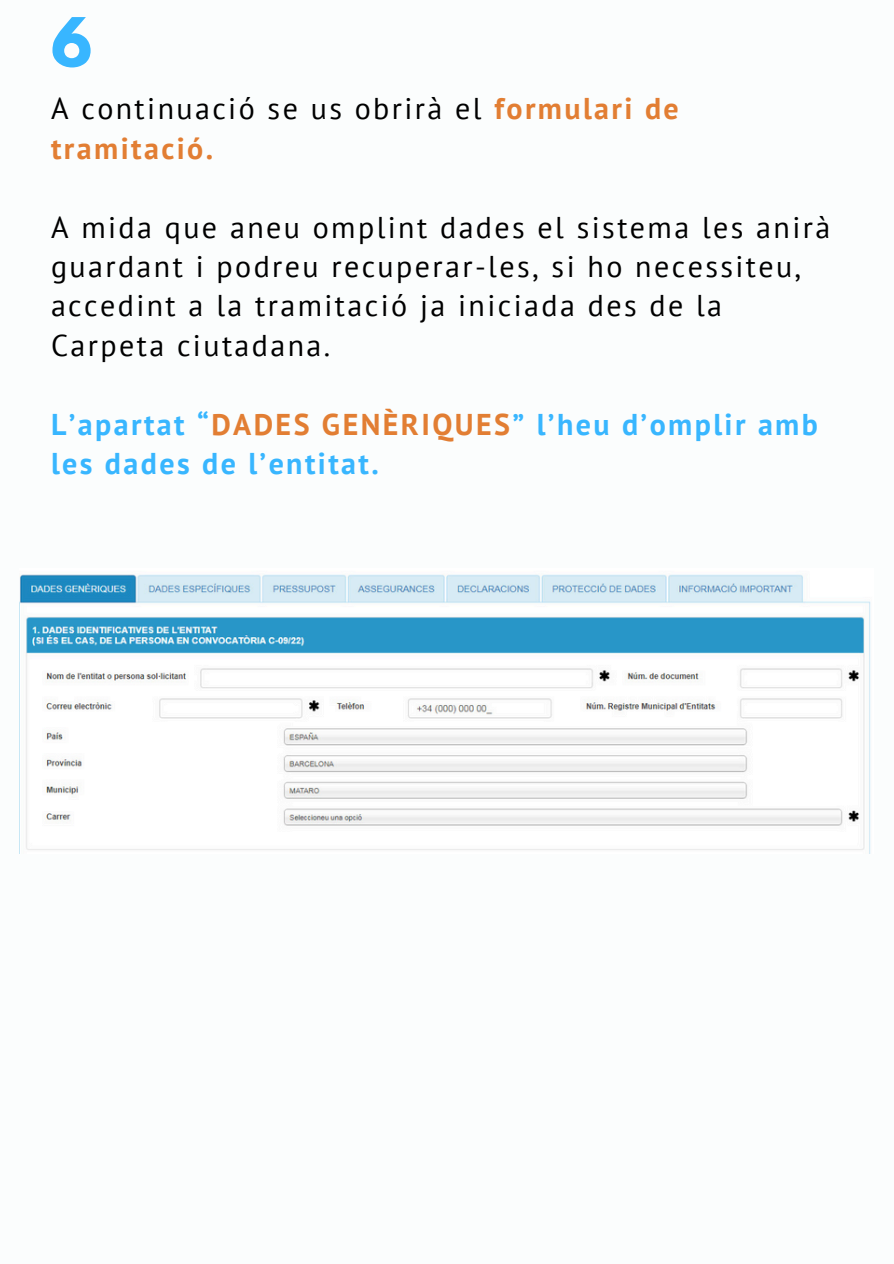
<style>
.page{position:relative;width:894px;height:1264px;background:#fff}
.page>*{position:absolute;margin:0;border:0;box-sizing:border-box;transform-origin:0 0}
.t1{font:700 60px "League Spartan";color:#38b6ff}
.t2{font:30px/39.3px "PT Sans";letter-spacing:.08em;color:#000}
.t3{font:700 30px/39.3px "PT Sans";letter-spacing:.08em;color:#38b6ff}
.s1{font-weight:700;color:#e27e33}
.s2{color:#e27e33}
</style>
<div class="page">
<div style="left:0;top:0;width:893px;height:1263px;background:#fbfdfd"></div>
<img style="left:19px;top:574px;width:852px;height:279px">
<p class="t1" style="left:51px;top:13px;width:43px">6</p>
<p class="t2" style="left:51px;top:89px;width:629px">A continuació se us obrirà el <span class="s1">formulari de tramitació.</span></p>
<p class="t2" style="left:51px;top:207px;width:780px">A mida que aneu omplint dades el sistema les anirà guardant i podreu recuperar-les, si ho necessiteu, accedint a la tramitació ja iniciada des de la Carpeta ciutadana.</p>
<h1 class="t3" style="left:51px;top:404px;width:768px">L’apartat “<span class="s2">DADES GENÈRIQUES</span>” l’heu d’omplir amb les dades de l’entitat.</h1>
</div>
